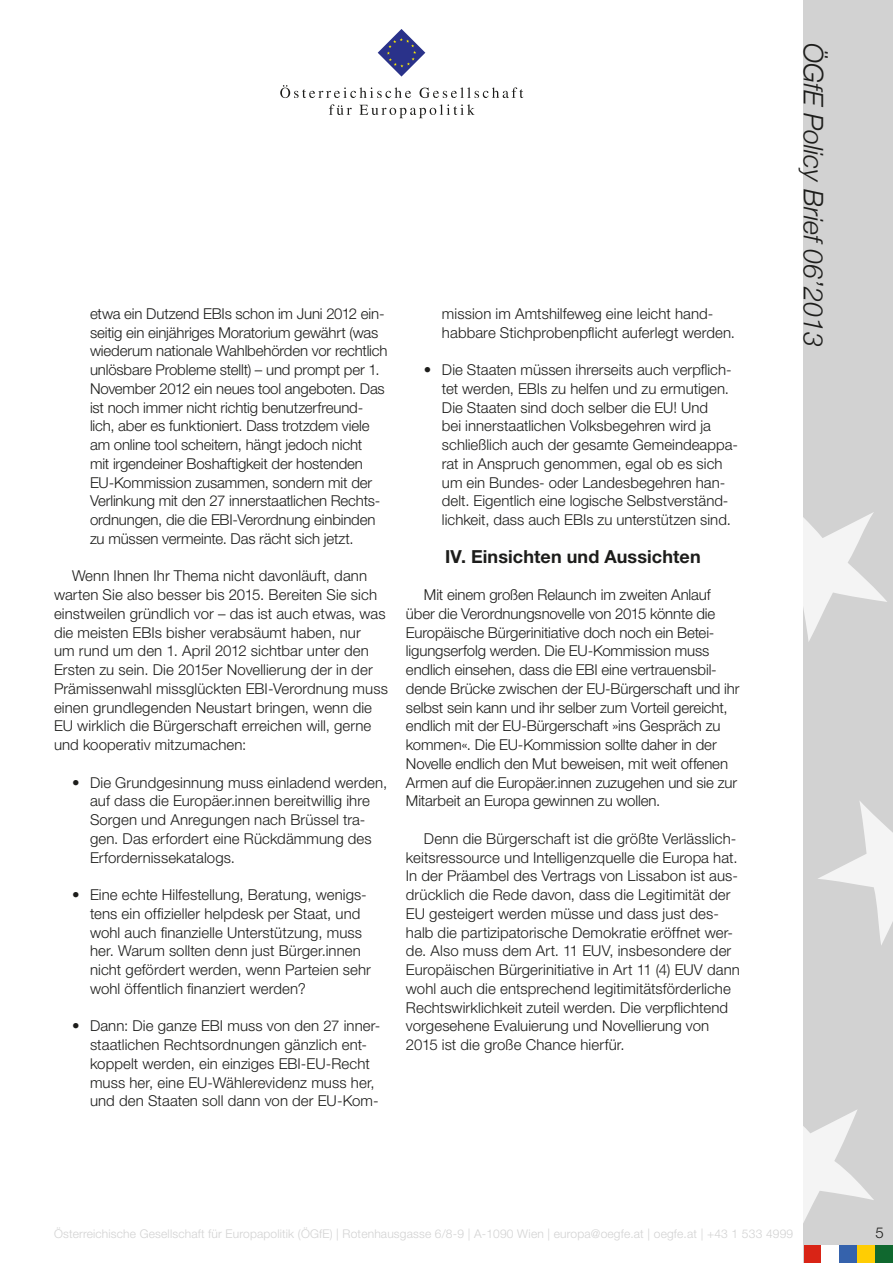
<style>
.page{position:relative;width:893px;height:1263px;background:#fff}
.page>*{position:absolute;margin:0;border:0;box-sizing:border-box;transform-origin:0 0}
.t1{font:italic 300 27px "Helvetica Neue";color:#1d1d1b}
.Zwischenüberschrift{font:700 18px "Helvetica Neue LT Std";letter-spacing:.005em;color:#1d1d1b}
.Standard_Paragraph{font:300 15px/18.8px "Helvetica Neue LT Std";color:#1d1d1b}
.t2{font:300 12px "Helvetica Neue LT Std";letter-spacing:.015em;color:#d2d2d2}
</style>
<div class="page">
<div style="left:804px;top:0;width:89px;height:1263px;background:#d2d2d2"></div>
<svg style="left:804px;top:512px;width:83px;height:130px"></svg>
<svg style="left:818px;top:801px;width:75px;height:144px"></svg>
<svg style="left:804px;top:1110px;width:70px;height:111px"></svg>
<svg style="left:378px;top:29px;width:47px;height:48px"></svg>
<svg style="left:280px;top:85px;width:131px;height:13px"></svg>
<svg style="left:420px;top:87px;width:103px;height:11px"></svg>
<svg style="left:329px;top:104px;width:23px;height:11px"></svg>
<svg style="left:359px;top:104px;width:116px;height:14px"></svg>
<div style="left:857px;top:1245px;width:18px;height:18px;background:#ffcd03"></div>
<div style="left:839px;top:1245px;width:18px;height:18px;background:#3562ac"></div>
<div style="left:804px;top:1245px;width:17px;height:18px;background:#d92416"></div>
<div style="left:875px;top:1245px;width:18px;height:18px;background:#10682f"></div>
<div style="left:821px;top:1245px;width:18px;height:18px;background:#fff"></div>
<p class="Standard_Paragraph" style="left:90px;top:304px;width:299px">etwa ein Dutzend EBIs schon im Juni 2012 ein&shy;seitig ein einjähriges Moratorium gewährt (was wiederum nationale Wahlbehörden vor rechtlich unlösbare Probleme stellt) – und prompt per 1.<br>November 2012 ein neues tool angeboten. Das ist noch immer nicht richtig benutzerfreund&shy;lich, aber es funktioniert. Dass trotzdem viele am online tool scheitern, hängt jedoch nicht<br>mit irgendeiner Boshaftigkeit der hostenden EU-Kommission zusammen, sondern mit der Verlinkung mit den 27 innerstaatlichen Rechts&shy;ordnungen, die die EBI-Verordnung einbinden zu müssen vermeinte. Das rächt sich jetzt.</p>
<p class="Standard_Paragraph" style="left:54px;top:566px;width:335px;text-indent:18px">Wenn Ihnen Ihr Thema nicht davonläuft, dann warten Sie also besser bis 2015. Bereiten Sie sich einstweilen gründlich vor – das ist auch etwas, was die meisten EBIs bisher verabsäumt haben, nur<br>um rund um den 1. April 2012 sichtbar unter den Ersten zu sein. Die 2015er Novellierung der in der Prämissenwahl missglückten EBI-Verordnung muss einen grundlegenden Neustart bringen, wenn die EU wirklich die Bürgerschaft erreichen will, gerne und kooperativ mitzumachen:</p>
<p class="Standard_Paragraph" style="left:90px;top:772px;width:299px;text-indent:-18px">• Die Grundgesinnung muss einladend werden, auf dass die Europäer.innen bereitwillig ihre Sorgen und Anregungen nach Brüssel tra&shy;gen. Das erfordert eine Rückdämmung des Erfordernissekatalogs.</p>
<p class="Standard_Paragraph" style="left:90px;top:885px;width:282px;text-indent:-18px">• Eine echte Hilfestellung, Beratung, wenigs&shy;tens ein offizieller helpdesk per Staat, und wohl auch finanzielle Unterstützung, muss her. Warum sollten denn just Bürger.innen nicht gefördert werden, wenn Parteien sehr wohl öffentlich finanziert werden?</p>
<p class="Standard_Paragraph" style="left:90px;top:1016px;width:292px;text-indent:-18px">• Dann: Die ganze EBI muss von den 27 inner&shy;staatlichen Rechtsordnungen gänzlich ent&shy;koppelt werden, ein einziges EBI-EU-Recht muss her, eine EU-Wählerevidenz muss her, und den Staaten soll dann von der EU-Kom-</p>
<p class="Standard_Paragraph" style="left:442px;top:304px;width:295px">mission im Amtshilfeweg eine leicht hand&shy;habbare Stichprobenpflicht auferlegt werden.</p>
<p class="Standard_Paragraph" style="left:442px;top:360px;width:297px;text-indent:-18px">• Die Staaten müssen ihrerseits auch verpflich&shy;tet werden, EBIs zu helfen und zu ermutigen.<br>Die Staaten sind doch selber die EU! Und<br>bei innerstaatlichen Volksbegehren wird ja schließlich auch der gesamte Gemeindeappa&shy;rat in Anspruch genommen, egal ob es sich um ein Bundes- oder Landesbegehren han&shy;delt. Eigentlich eine logische Selbstverständ&shy;lichkeit, dass auch EBIs zu unterstützen sind.</p>
<p class="Zwischenüberschrift" style="left:445px;top:545px;width:257px">IV. Einsichten und Aussichten</p>
<p class="Standard_Paragraph" style="left:406px;top:585px;width:335px;text-indent:18px">Mit einem großen Relaunch im zweiten Anlauf über die Verordnungsnovelle von 2015 könnte die Europäische Bürgerinitiative doch noch ein Betei&shy;ligungserfolg werden. Die EU-Kommission muss endlich einsehen, dass die EBI eine vertrauensbil&shy;dende Brücke zwischen der EU-Bürgerschaft und ihr selbst sein kann und ihr selber zum Vorteil gereicht, endlich mit der EU-Bürgerschaft »ins Gespräch zu kommen«. Die EU-Kommission sollte daher in der Novelle endlich den Mut beweisen, mit weit offenen Armen auf die Europäer.innen zuzugehen und sie zur Mitarbeit an Europa gewinnen zu wollen.</p>
<p class="Standard_Paragraph" style="left:406px;top:829px;width:335px;text-indent:18px">Denn die Bürgerschaft ist die größte Verlässlich&shy;keitsressource und Intelligenzquelle die Europa hat.<br>In der Präambel des Vertrags von Lissabon ist aus&shy;drücklich die Rede davon, dass die Legitimität der EU gesteigert werden müsse und dass just des&shy;halb die partizipatorische Demokratie eröffnet wer&shy;de. Also muss dem Art. 11 EUV, insbesondere der Europäischen Bürgerinitiative in Art 11 (4) EUV dann wohl auch die entsprechend legitimitätsförderliche Rechtswirklichkeit zuteil werden. Die verpflichtend vorgesehene Evaluierung und Novellierung von 2015 ist die große Chance hierfür.</p>
<h1 class="t1" style="left:834px;top:43px;width:305px;rotate:90deg">ÖGfE Policy Brief 06’2013</h1>
<p class="t2" style="left:54px;top:1226px;width:741px">Österreichische Gesellschaft für Europapolitik (ÖGfE) | Rotenhausgasse 6/8-9 | A-1090 Wien | europa@oegfe.at | oegfe.at | +43 1 533 4999</p>
<p class="Standard_Paragraph" style="left:875px;top:1222px;width:10px">5</p>
</div>
